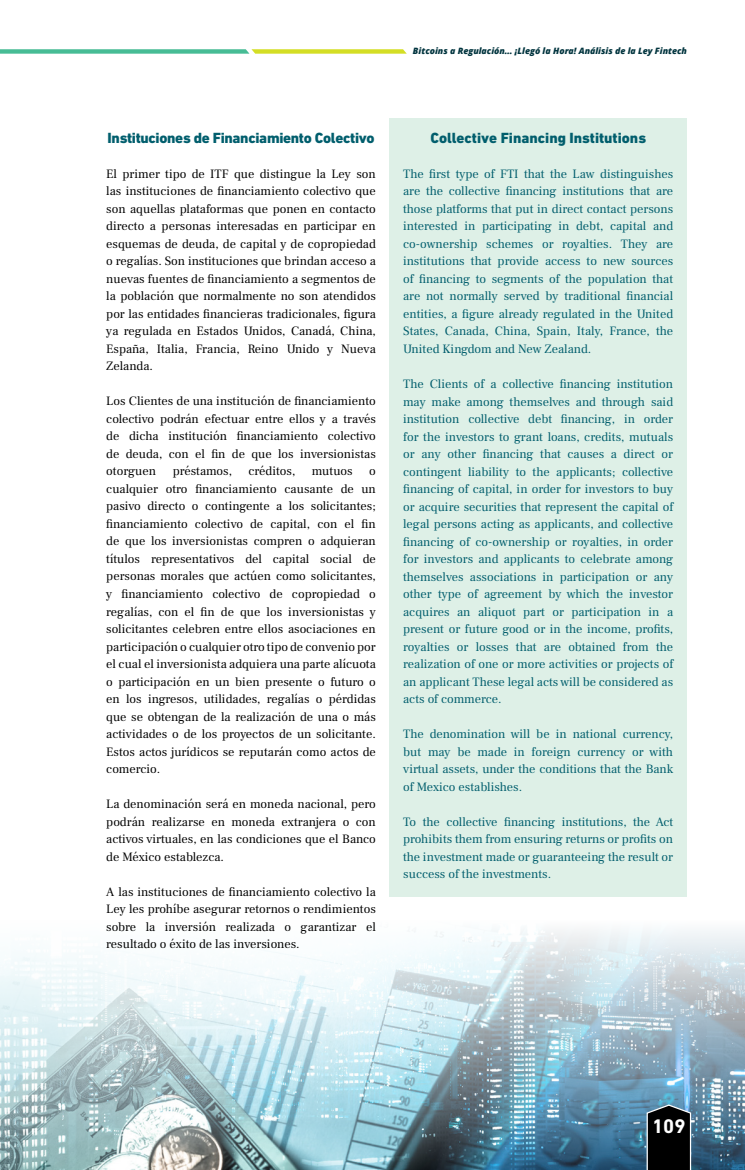
<style>
.page{position:relative;width:745px;height:1170px;background:#fff}
.page>*{position:absolute;margin:0;border:0;box-sizing:border-box;transform-origin:0 0}
.t1{font:700 20px "DIN Next CYR";color:#fff}
.t2{font:800 15px "DIN Next CYR";letter-spacing:-.02em;color:#015e6d}
.t3{font:800 15px "DIN Next CYR";color:#015e6d}
.t4{font:12.5px/17.5px "Frank Ruhl Libre";color:#000;text-align:justify}
.t5{font:12.5px/17.5px "Frank Ruhl Libre";color:#015e6d;text-align:justify}
.t6{font:italic 800 8.75px "Open Sans";color:#01343e}
</style>
<div class="page">
<img style="left:0;top:930px;width:744px;height:239px">
<div style="left:389px;top:119px;width:298px;height:777px;background:#def0e7"></div>
<svg style="left:645px;top:1103px;width:46px;height:66px;background:#192024"></svg>
<svg style="left:0;top:49px;width:406px;height:5px;background:#8dcf7d"></svg>
<p class="t6" style="left:412px;top:44px;width:275px">Bitcoins a Regulación… ¡Llegó la Hora! Análisis de la Ley Fintech</p>
<p class="t2" style="left:107px;top:129px;width:268px">Instituciones de Financiamiento Colectivo</p>
<p class="t4" style="left:106px;top:165px;width:271px">El primer tipo de ITF que distingue la Ley son las instituciones de financiamiento colectivo que son aquellas plataformas que ponen en contacto directo a personas interesadas en participar en esquemas de deuda, de capital y de copropiedad o regalías. Son instituciones que brindan acceso a nuevas fuentes de financiamiento a segmentos de la población que normalmente no son atendidos por las entidades financieras tradicionales, figura ya regulada en Estados Unidos, Canadá, China, España, Italia, Francia, Reino Unido y Nueva Zelanda.</p>
<p class="t4" style="left:106px;top:392px;width:271px">Los Clientes de una institución de financiamiento colectivo podrán efectuar entre ellos y a través de dicha institución financiamiento colectivo de deuda, con el fin de que los inversionistas otorguen</p>
<p class="t4" style="left:172px;top:462px;width:61px">préstamos,</p>
<p class="t4" style="left:248px;top:462px;width:48px">créditos,</p>
<p class="t4" style="left:311px;top:462px;width:42px">mutuos</p>
<p class="t4" style="left:106px;top:462px;width:271px;text-indent:263px">o cualquier otro financiamiento causante de un pasivo directo o contingente a los solicitantes; financiamiento colectivo de capital, con el fin de que los inversionistas compren o adquieran títulos representativos del capital social de personas morales que actúen como solicitantes, y financiamiento colectivo de copropiedad o regalías, con el fin de que los inversionistas y solicitantes celebren entre ellos asociaciones en participación o cualquier otro tipo de convenio por el cual el inversionista adquiera una parte alícuota o participación en un bien presente o futuro o en los ingresos, utilidades, regalías o pérdidas que se obtengan de la realización de una o más actividades o de los proyectos de un solicitante.<br>Estos actos jurídicos se reputarán como actos de comercio.</p>
<p class="t4" style="left:106px;top:795px;width:271px">La denominación será en moneda nacional, pero podrán realizarse en moneda extranjera o con activos virtuales, en las condiciones que el Banco de México establezca.</p>
<p class="t4" style="left:106px;top:882px;width:271px">A las instituciones de financiamiento colectivo la Ley les prohíbe asegurar retornos o rendimientos sobre la inversión realizada o garantizar el resultado o éxito de las inversiones.</p>
<p class="t3" style="left:430px;top:129px;width:217px">Collective Financing Institutions</p>
<p class="t5" style="left:403px;top:165px;width:271px">The first type of FTI that the Law distinguishes are the collective financing institutions that are those platforms that put in direct contact persons interested in participating in debt, capital and co-ownership schemes or royalties. They are institutions that provide access to new sources of financing to segments of the population that are not normally served by traditional financial entities, a figure already regulated in the United States, Canada, China, Spain, Italy, France, the United Kingdom and New Zealand.</p>
<p class="t5" style="left:403px;top:375px;width:271px">The Clients of a collective financing institution may make among themselves and through said institution collective debt financing, in order for the investors to grant loans, credits, mutuals or any other financing that causes a direct or contingent liability to the applicants; collective financing of capital, in order for investors to buy or acquire securities that represent the capital of legal persons acting as applicants, and collective financing of co-ownership or royalties, in order for investors and applicants to celebrate among themselves associations in participation or any other type of agreement by which the investor acquires an aliquot part or participation in a present or future good or in the income, profits, royalties or losses that are obtained from the realization of one or more activities or projects of an applicant These legal acts will be considered as acts of commerce.</p>
<p class="t5" style="left:403px;top:725px;width:271px">The denomination will be in national currency, but may be made in foreign currency or with virtual assets, under the conditions that the Bank of Mexico establishes.</p>
<p class="t5" style="left:403px;top:812px;width:271px">To the collective financing institutions, the Act prohibits them from ensuring returns or profits on the investment made or guaranteeing the result or success of the investments.</p>
<h1 class="t1" style="left:651px;top:1114px;width:35px">109</h1>
</div>
